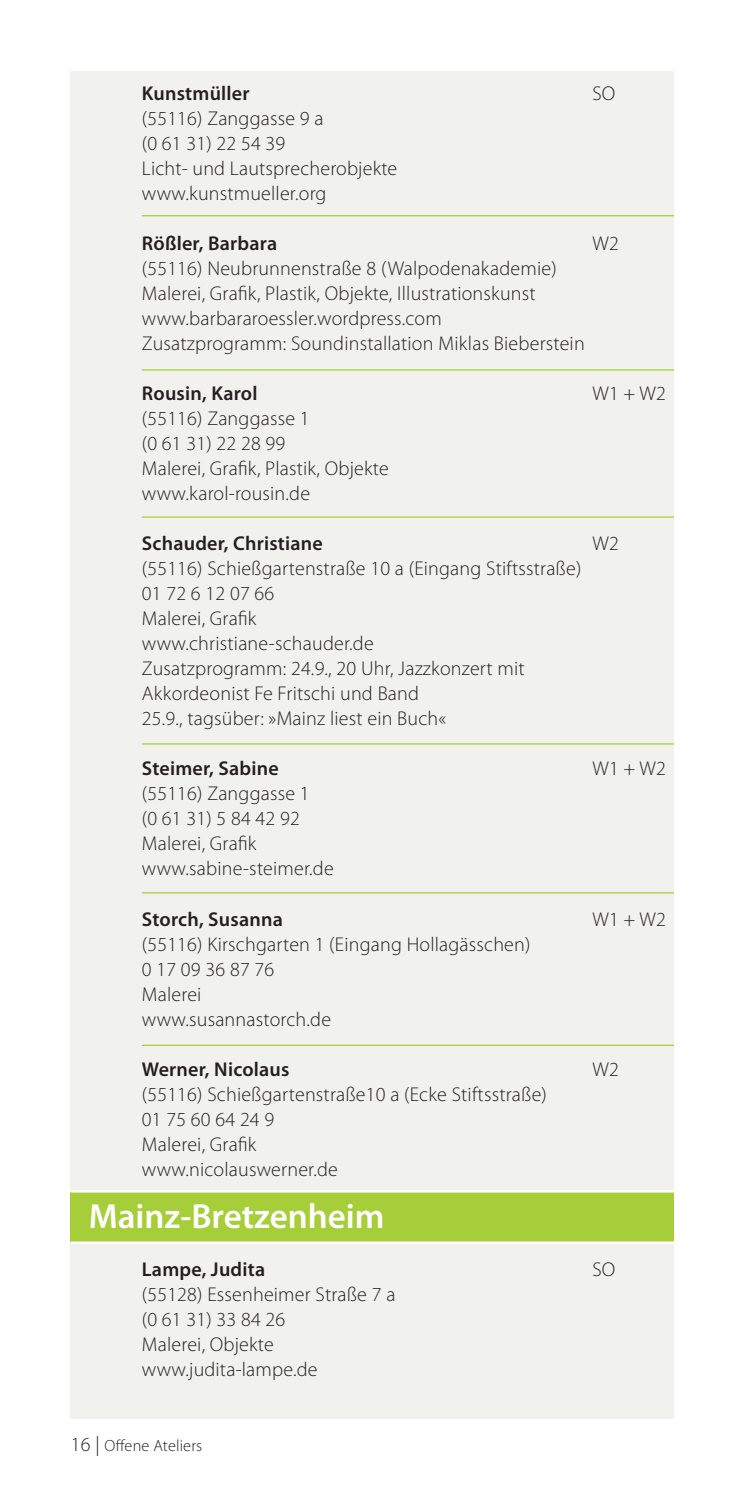
<style>
.page{position:relative;width:745px;height:1489px;background:#fff}
.page>*{position:absolute;margin:0;border:0;box-sizing:border-box;transform-origin:0 0}
.t1{font:600 35px "Myriad Pro";color:#fff}
.t2{font:300 20px/25px "Myriad Pro";letter-spacing:.01em;color:#231f20}
.t3{font:600 20px "Myriad Pro";letter-spacing:.01em;color:#231f20}
.t4{font:300 16.25px "Myriad Pro";letter-spacing:.01em;color:#231f20}
.s1{font-size:20px}
</style>
<div class="page">
<div style="left:71px;top:71px;width:602px;height:1346px;background:#f1f2ed"></div>
<hr style="left:142px;top:369px;width:531px;height:1px;background:#a6ce39">
<hr style="left:142px;top:516px;width:531px;height:1px;background:#a6ce39">
<hr style="left:142px;top:743px;width:531px;height:1px;background:#a6ce39">
<hr style="left:142px;top:892px;width:531px;height:1px;background:#a6ce39">
<hr style="left:142px;top:1044px;width:531px;height:1px;background:#a6ce39">
<hr style="left:142px;top:215px;width:531px;height:1px;background:#a6ce39">
<div style="left:71px;top:1191px;width:602px;height:50px;background:#a6ce39"></div>
<hr style="left:71px;top:1241px;width:602px;height:2px;background:#fff">
<hr style="left:71px;top:1189px;width:602px;height:3px;background:#fff">
<p class="t3" style="left:142px;top:81px;width:109px">Kunstmüller</p>
<p class="t2" style="left:592px;top:81px;width:24px">SO</p>
<p class="t2" style="left:142px;top:106px;width:257px">(55116) Zanggasse 9 a<br>(0 61 31) 22 54 39<br>Licht- und Lautsprecherobjekte www.kunstmueller.org</p>
<p class="t3" style="left:142px;top:231px;width:137px">Rößler, Barbara</p>
<p class="t2" style="left:592px;top:231px;width:28px">W2</p>
<p class="t2" style="left:142px;top:256px;width:444px">(55116) Neubrunnenstraße 8 (Walpodenakademie)<br>Malerei, Grafik, Plastik, Objekte, Illustrationskunst www.barbararoessler.wordpress.com Zusatzprogramm: Soundinstallation Miklas Bieberstein</p>
<p class="t3" style="left:142px;top:381px;width:117px">Rousin, Karol</p>
<p class="t2" style="left:592px;top:381px;width:75px">W1 + W2</p>
<p class="t2" style="left:142px;top:406px;width:248px">(55116) Zanggasse 1<br>(0 61 31) 22 28 99<br>Malerei, Grafik, Plastik, Objekte www.karol-rousin.de</p>
<p class="t3" style="left:142px;top:531px;width:182px">Schauder, Christiane</p>
<p class="t2" style="left:592px;top:531px;width:28px">W2</p>
<p class="t2" style="left:142px;top:556px;width:440px">(55116) Schießgartenstraße 10 a (Eingang Stiftsstraße)<br>01 72 6 12 07 66<br>Malerei, Grafik<br>www.christiane-schauder.de<br>Zusatzprogramm: 24.9., 20 Uhr, Jazzkonzert mit Akkordeonist Fe Fritschi und Band<br>25.9., tagsüber: »Mainz liest ein Buch«</p>
<p class="t3" style="left:142px;top:756px;width:138px">Steimer, Sabine</p>
<p class="t2" style="left:592px;top:756px;width:75px">W1 + W2</p>
<p class="t2" style="left:142px;top:781px;width:193px">(55116) Zanggasse 1<br>(0 61 31) 5 84 42 92<br>Malerei, Grafik www.sabine-steimer.de</p>
<p class="t3" style="left:142px;top:906px;width:142px">Storch, Susanna</p>
<p class="t2" style="left:592px;top:906px;width:75px">W1 + W2</p>
<p class="t2" style="left:142px;top:931px;width:390px">(55116) Kirschgarten 1 (Eingang Hollagässchen)<br>0 17 09 36 87 76<br>Malerei<br>www.susannastorch.de</p>
<p class="t3" style="left:142px;top:1056px;width:149px">Werner, Nicolaus</p>
<p class="t2" style="left:592px;top:1056px;width:28px">W2</p>
<p class="t2" style="left:142px;top:1081px;width:406px">(55116) Schießgartenstraße10 a (Ecke Stiftsstraße)<br>01 75 60 64 24 9<br>Malerei, Grafik<br>www.nicolauswerner.de</p>
<h1 class="t1" style="left:89px;top:1193px;width:297px">Mainz-Bretzenheim</h1>
<p class="t3" style="left:142px;top:1256px;width:125px">Lampe, Judita</p>
<p class="t2" style="left:592px;top:1256px;width:24px">SO</p>
<p class="t2" style="left:142px;top:1281px;width:255px">(55128) Essenheimer Straße 7 a (0 61 31) 33 84 26<br>Malerei, Objekte www.judita-lampe.de</p>
<p class="t4" style="left:71px;top:1436px;width:133px"><span class="s1">16 |</span> Offene Ateliers</p>
</div>
